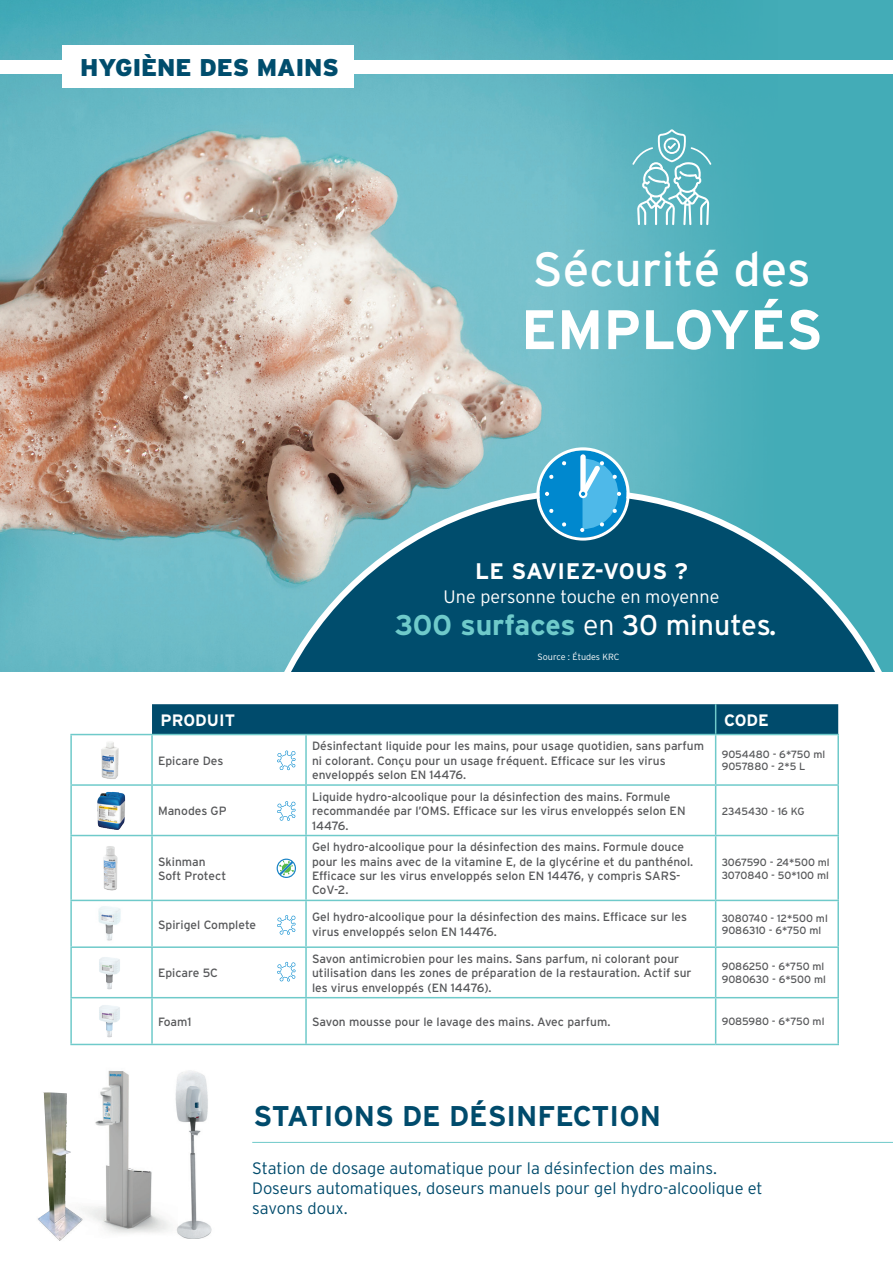
<style>
.page{position:relative;width:893px;height:1263px;background:#fff}
.page>*{position:absolute;margin:0;border:0;box-sizing:border-box;transform-origin:0 0}
.t1{font:700 55.5px "Interstate";color:#fff}
.t2{font:48px "Interstate";color:#fff}
.t3{font:700 28.5px "Interstate";color:#6fcaca}
.t4{font:700 28.5px "Interstate";color:#004b6c}
.t5{font:900 24.15px "Interstate";color:#004d6d}
.t6{font:700 22.5px "Interstate";letter-spacing:.02em;color:#fff}
.t7{font:300 18px "Interstate";color:#fff}
.t8{font:300 16.5px/19.8px "Interstate";color:#004b6c}
.t9{font:700 16.5px "Interstate";color:#fff}
.t10{font:12px/14.4px "Interstate";color:#57585a}
.t11{font:10.5px/12.6px "Interstate";color:#57585a}
.t12{font:300 9px "Interstate";letter-spacing:-.005em;color:#fff}
.s1{font-weight:300;color:#fff}
.s2{font-weight:400;color:#fff}
</style>
<div class="page">
<img style="left:0;top:0;width:893px;height:671px">
<div style="left:0;top:60px;width:893px;height:13px;background:#fff"></div>
<div style="left:63px;top:45px;width:291px;height:43px;background:#fff"></div>
<svg style="left:247px;top:489px;width:646px;height:182px;background:#2f768c"></svg>
<div style="left:539px;top:450px;width:88px;height:88px;background:#0088ce;border-radius:50%"></div>
<div style="left:536px;top:447px;width:94px;height:94px;border:3px solid #fff;border-radius:50%"></div>
<div style="left:580px;top:454px;width:6px;height:43px;background:#fff;border-radius:3px"></div>
<svg style="left:545px;top:492px;width:4px;height:4px"></svg>
<svg style="left:562px;top:461px;width:4px;height:5px"></svg>
<svg style="left:549px;top:474px;width:5px;height:5px"></svg>
<svg style="left:549px;top:508px;width:5px;height:5px"></svg>
<svg style="left:580px;top:459px;width:41px;height:73px"></svg>
<svg style="left:562px;top:522px;width:4px;height:5px"></svg>
<hr style="left:252px;top:1142px;width:641px;height:1px;background:#6fcaca">
<svg style="left:632px;top:129px;width:79px;height:96px;background:#78c1ca"></svg>
<div style="left:152px;top:704px;width:686px;height:30px;background:#004b6c"></div>
<svg style="left:72px;top:735px;width:765px;height:309px"></svg>
<hr style="left:70px;top:735px;width:2px;height:49px;background:#6fcaca">
<hr style="left:151px;top:735px;width:2px;height:49px;background:#6fcaca">
<hr style="left:305px;top:735px;width:2px;height:49px;background:#6fcaca">
<hr style="left:715px;top:735px;width:1px;height:49px;background:#6fcaca">
<hr style="left:837px;top:735px;width:2px;height:49px;background:#6fcaca">
<hr style="left:70px;top:784px;width:82px;height:2px;background:#6fcaca">
<hr style="left:70px;top:786px;width:2px;height:49px;background:#6fcaca">
<hr style="left:152px;top:784px;width:154px;height:2px;background:#6fcaca">
<hr style="left:151px;top:786px;width:2px;height:49px;background:#6fcaca">
<hr style="left:306px;top:784px;width:410px;height:2px;background:#6fcaca">
<hr style="left:305px;top:786px;width:2px;height:49px;background:#6fcaca">
<hr style="left:716px;top:784px;width:123px;height:2px;background:#6fcaca">
<hr style="left:715px;top:786px;width:1px;height:49px;background:#6fcaca">
<hr style="left:837px;top:786px;width:2px;height:49px;background:#6fcaca">
<hr style="left:70px;top:835px;width:82px;height:1px;background:#6fcaca">
<hr style="left:70px;top:836px;width:2px;height:64px;background:#6fcaca">
<hr style="left:152px;top:835px;width:154px;height:1px;background:#6fcaca">
<hr style="left:151px;top:836px;width:2px;height:64px;background:#6fcaca">
<hr style="left:306px;top:835px;width:410px;height:1px;background:#6fcaca">
<hr style="left:305px;top:836px;width:2px;height:64px;background:#6fcaca">
<hr style="left:716px;top:835px;width:123px;height:1px;background:#6fcaca">
<hr style="left:715px;top:836px;width:1px;height:64px;background:#6fcaca">
<hr style="left:837px;top:836px;width:2px;height:64px;background:#6fcaca">
<hr style="left:70px;top:900px;width:82px;height:1px;background:#6fcaca">
<hr style="left:70px;top:901px;width:2px;height:45px;background:#6fcaca">
<hr style="left:152px;top:900px;width:154px;height:1px;background:#6fcaca">
<hr style="left:151px;top:901px;width:2px;height:45px;background:#6fcaca">
<hr style="left:306px;top:900px;width:410px;height:1px;background:#6fcaca">
<hr style="left:305px;top:901px;width:2px;height:45px;background:#6fcaca">
<hr style="left:716px;top:900px;width:123px;height:1px;background:#6fcaca">
<hr style="left:715px;top:901px;width:1px;height:45px;background:#6fcaca">
<hr style="left:837px;top:901px;width:2px;height:45px;background:#6fcaca">
<hr style="left:70px;top:946px;width:82px;height:2px;background:#6fcaca">
<hr style="left:70px;top:948px;width:2px;height:49px;background:#6fcaca">
<hr style="left:152px;top:946px;width:154px;height:2px;background:#6fcaca">
<hr style="left:151px;top:948px;width:2px;height:49px;background:#6fcaca">
<hr style="left:306px;top:946px;width:410px;height:2px;background:#6fcaca">
<hr style="left:305px;top:948px;width:2px;height:49px;background:#6fcaca">
<hr style="left:716px;top:946px;width:123px;height:2px;background:#6fcaca">
<hr style="left:715px;top:948px;width:1px;height:49px;background:#6fcaca">
<hr style="left:837px;top:948px;width:2px;height:49px;background:#6fcaca">
<hr style="left:70px;top:997px;width:82px;height:1px;background:#6fcaca">
<hr style="left:70px;top:998px;width:2px;height:46px;background:#6fcaca">
<hr style="left:152px;top:997px;width:154px;height:1px;background:#6fcaca">
<hr style="left:151px;top:998px;width:2px;height:46px;background:#6fcaca">
<hr style="left:306px;top:997px;width:410px;height:1px;background:#6fcaca">
<hr style="left:305px;top:998px;width:2px;height:46px;background:#6fcaca">
<hr style="left:716px;top:997px;width:123px;height:1px;background:#6fcaca">
<hr style="left:715px;top:998px;width:1px;height:46px;background:#6fcaca">
<hr style="left:837px;top:998px;width:2px;height:46px;background:#6fcaca">
<hr style="left:70px;top:1044px;width:82px;height:1px;background:#6fcaca">
<hr style="left:152px;top:1044px;width:154px;height:1px;background:#6fcaca">
<hr style="left:306px;top:1044px;width:410px;height:1px;background:#6fcaca">
<hr style="left:716px;top:1044px;width:123px;height:1px;background:#6fcaca">
<hr style="left:70px;top:734px;width:82px;height:1px;background:#6fcaca">
<hr style="left:715px;top:704px;width:1px;height:30px;background:#6fcaca">
<hr style="left:152px;top:734px;width:154px;height:1px;background:#6fcaca">
<hr style="left:306px;top:734px;width:410px;height:1px;background:#6fcaca">
<hr style="left:716px;top:734px;width:123px;height:1px;background:#6fcaca">
<img style="left:83px;top:738px;width:52px;height:44px">
<img style="left:87px;top:790px;width:47px;height:42px">
<img style="left:93px;top:844px;width:33px;height:48px">
<img style="left:178px;top:1070px;width:34px;height:169px">
<img style="left:38px;top:1219px;width:20px;height:20px">
<svg style="left:37px;top:1092px;width:21px;height:127px"></svg>
<img style="left:58px;top:1070px;width:120px;height:171px">
<img style="left:87px;top:903px;width:44px;height:42px">
<img style="left:88px;top:954px;width:42px;height:42px">
<img style="left:88px;top:1001px;width:42px;height:42px">
<svg style="left:277px;top:750px;width:19px;height:20px"></svg>
<svg style="left:277px;top:801px;width:19px;height:20px"></svg>
<svg style="left:277px;top:915px;width:19px;height:20px"></svg>
<svg style="left:277px;top:962px;width:19px;height:20px"></svg>
<svg style="left:277px;top:858px;width:19px;height:20px"></svg>
<h3 class="t5" style="left:80px;top:54px;width:260px">HYGIÈNE DES MAINS</h3>
<h2 class="t2" style="left:533px;top:242px;width:279px">Sécurité des</h2>
<h1 class="t1" style="left:521px;top:299px;width:303px">EMPLOYÉS</h1>
<h3 class="t6" style="left:475px;top:558px;width:214px">LE SAVIEZ-VOUS ?</h3>
<h3 class="t7" style="left:444px;top:586px;width:277px">Une personne touche en moyenne</h3>
<h3 class="t3" style="left:395px;top:608px;width:383px">300 surfaces <span class="s1">en</span> <span class="s2">30 minutes.</span></h3>
<p class="t12" style="left:538px;top:652px;width:84px">Source : Études KRC</p>
<h3 class="t9" style="left:161px;top:711px;width:76px">PRODUIT</h3>
<h3 class="t9" style="left:724px;top:711px;width:46px">CODE</h3>
<p class="t10" style="left:158px;top:753px;width:67px">Epicare Des</p>
<p class="t10" style="left:312px;top:739px;width:394px">Désinfectant liquide pour les mains, pour usage quotidien, sans parfum ni colorant. Conçu pour un usage fréquent. Efficace sur les virus enveloppés selon EN 14476.</p>
<p class="t11" style="left:722px;top:748px;width:105px">9054480 - 6*750 ml<br>9057880 - 2*5 L</p>
<p class="t10" style="left:158px;top:804px;width:70px">Manodes GP</p>
<p class="t10" style="left:158px;top:854px;width:70px">Skinman<br>Soft Protect</p>
<p class="t10" style="left:312px;top:789px;width:375px">Liquide hydro-alcoolique pour la désinfection des mains. Formule recommandée par l’OMS. Efficace sur les virus enveloppés selon EN<br>14476.</p>
<p class="t10" style="left:312px;top:840px;width:383px">Gel hydro-alcoolique pour la désinfection des mains. Formule douce pour les mains avec de la vitamine E, de la glycérine et du panthénol.<br>Efficace sur les virus enveloppés selon EN 14476, y compris SARS-CoV-2.</p>
<p class="t11" style="left:722px;top:804px;width:84px">2345430 - 16 KG</p>
<p class="t11" style="left:722px;top:856px;width:110px">3067590 - 24*500 ml<br>3070840 - 50*100 ml</p>
<p class="t10" style="left:158px;top:917px;width:100px">Spirigel Complete</p>
<p class="t10" style="left:312px;top:910px;width:377px">Gel hydro-alcoolique pour la désinfection des mains. Efficace sur les virus enveloppés selon EN 14476.</p>
<p class="t11" style="left:722px;top:912px;width:108px">3080740 - 12*500 ml<br>9086310 - 6*750 ml</p>
<p class="t10" style="left:158px;top:966px;width:62px">Epicare 5C</p>
<p class="t10" style="left:312px;top:951px;width:381px">Savon antimicrobien pour les mains. Sans parfum, ni colorant pour utilisation dans les zones de préparation de la restauration. Actif sur les virus enveloppés (EN 14476).</p>
<p class="t11" style="left:722px;top:960px;width:106px">9086250 - 6*750 ml<br>9080630 - 6*500 ml</p>
<p class="t10" style="left:158px;top:1014px;width:35px">Foam1</p>
<p class="t10" style="left:312px;top:1014px;width:300px">Savon mousse pour le lavage des mains. Avec parfum.</p>
<p class="t11" style="left:722px;top:1015px;width:104px">9085980 - 6*750 ml</p>
<h3 class="t4" style="left:254px;top:1100px;width:409px">STATIONS DE DÉSINFECTION</h3>
<h3 class="t8" style="left:252px;top:1158px;width:512px">Station de dosage automatique pour la désinfection des mains.<br>Doseurs automatiques, doseurs manuels pour gel hydro-alcoolique et savons doux.</h3>
</div>
